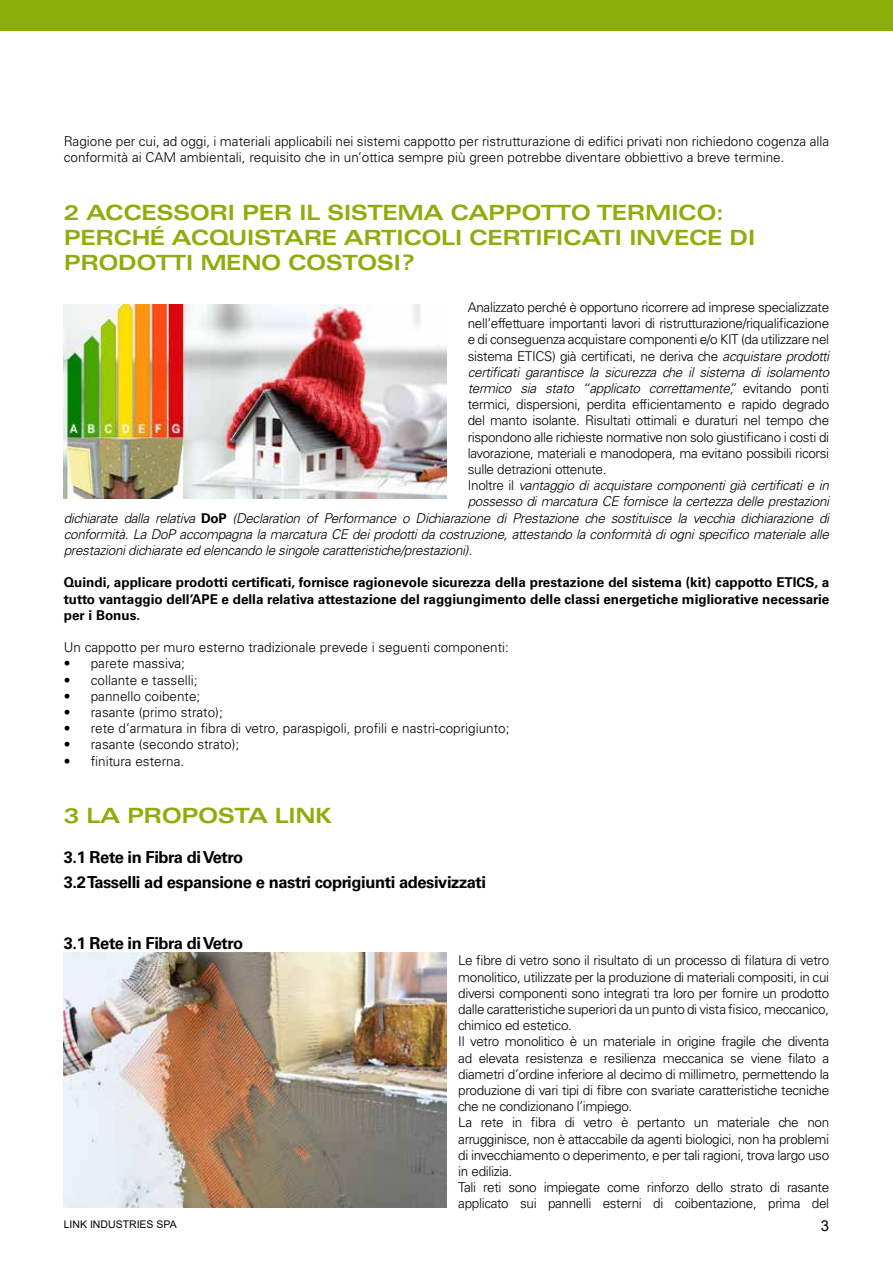
<style>
.page{position:relative;width:893px;height:1263px;background:#fff}
.page>*{position:absolute;margin:0;border:0;box-sizing:border-box;transform-origin:0 0}
.t1{font:700 expanded 21px/25.2px "Univers LT Std";letter-spacing:-.025em;color:#8dad0b}
.t2{font:700 16.5px/25.2px "Univers LT Std";letter-spacing:-.025em;color:#000}
.t3{font:15px "Arial";color:#000}
.t4{font:300 13.5px/16.2px "Univers LT Std";letter-spacing:-.025em;color:#000}
.t5{font:italic 300 13.5px "Univers LT Std";letter-spacing:-.025em;color:#000}
.t6{font:300 13.5px/16.2px "Univers LT Std";color:#000}
.t7{font:700 13.5px/16.2px "Univers LT Std";color:#000;text-align:justify}
.t8{font:10.5px "Arial";color:#000}
.s1{font-style:italic}
.s2{font-style:normal}
.s3{font-weight:700;font-style:normal}
</style>
<div class="page">
<div style="left:0;top:0;width:893px;height:31px;background:#8dad0b"></div>
<img style="left:64px;top:304px;width:382px;height:194px">
<img style="left:64px;top:952px;width:382px;height:256px">
<p class="t6" style="left:64px;top:133px;width:767px">Ragione per cui, ad oggi, i materiali applicabili nei sistemi cappotto per ristrutturazione di edifici privati non richiedono cogenza alla conformità ai CAM ambientali, requisito che in un’ottica sempre più green potrebbe diventare obbiettivo a breve termine.</p>
<h1 class="t1" style="left:64px;top:199px;width:693px">2 ACCESSORI PER IL SISTEMA CAPPOTTO TERMICO:<br>PERCHÉ ACQUISTARE ARTICOLI CERTIFICATI INVECE DI<br>PRODOTTI MENO COSTOSI?</h1>
<p class="t4" style="left:468px;top:299px;width:363px">Analizzato perché è opportuno ricorrere ad imprese specializzate</p>
<p class="t4" style="left:468px;top:315px;width:363px">nell’effettuare importanti lavori di ristrutturazione/riqualificazione</p>
<p class="t4" style="left:468px;top:331px;width:363px">e di conseguenza acquistare componenti e/o KIT (da utilizzare nel</p>
<p class="t4" style="left:468px;top:348px;width:363px">sistema ETICS) già certificati, ne deriva che <span class="s1">acquistare prodotti</span></p>
<p class="t5" style="left:468px;top:364px;width:363px">certificati garantisce la sicurezza che il sistema di isolamento</p>
<p class="t5" style="left:468px;top:380px;width:363px">termico sia stato “applicato correttamente”, <span class="s2">evitando ponti</span></p>
<p class="t4" style="left:468px;top:396px;width:363px">termici, dispersioni, perdita efficientamento e rapido degrado</p>
<p class="t4" style="left:468px;top:412px;width:363px">del manto isolante. Risultati ottimali e duraturi nel tempo che</p>
<p class="t4" style="left:468px;top:429px;width:363px">rispondono alle richieste normative non solo giustificano i costi di</p>
<p class="t4" style="left:468px;top:445px;width:363px">lavorazione, materiali e manodopera, ma evitano possibili ricorsi</p>
<p class="t4" style="left:468px;top:461px;width:140px">sulle detrazioni ottenute.</p>
<p class="t5" style="left:468px;top:477px;width:363px"><span class="s2">Inoltre il</span> vantaggio di acquistare componenti già certificati e in</p>
<p class="t5" style="left:468px;top:493px;width:363px">possesso di marcatura CE fornisce la certezza delle prestazioni</p>
<p class="t5" style="left:64px;top:510px;width:767px">dichiarate dalla relativa <span class="s3">DoP</span> (Declaration of Performance o Dichiarazione di Prestazione che sostituisce la vecchia dichiarazione di</p>
<p class="t5" style="left:64px;top:526px;width:767px">conformità. La DoP accompagna la marcatura CE dei prodotti da costruzione, attestando la conformità di ogni specifico materiale alle</p>
<p class="t5" style="left:64px;top:542px;width:410px">prestazioni dichiarate ed elencando le singole caratteristiche/prestazioni).</p>
<p class="t7" style="left:64px;top:575px;width:767px">Quindi, applicare prodotti certificati, fornisce ragionevole sicurezza della prestazione del sistema (kit) cappotto ETICS, a tutto vantaggio dell’APE e della relativa attestazione del raggiungimento delle classi energetiche migliorative necessarie per i Bonus.</p>
<p class="t6" style="left:64px;top:639px;width:447px">Un cappotto per muro esterno tradizionale prevede i seguenti componenti:</p>
<p class="t6" style="left:64px;top:655px;width:123px">• parete massiva;</p>
<p class="t6" style="left:64px;top:672px;width:135px">• collante e tasselli;</p>
<p class="t6" style="left:64px;top:688px;width:138px">• pannello coibente;</p>
<p class="t6" style="left:64px;top:704px;width:161px">• rasante (primo strato);</p>
<p class="t6" style="left:64px;top:720px;width:447px">• rete d’armatura in fibra di vetro, paraspigoli, profili e nastri-coprigiunto;</p>
<p class="t6" style="left:64px;top:736px;width:177px">• rasante (secondo strato);</p>
<p class="t6" style="left:64px;top:753px;width:122px">• finitura esterna.</p>
<h1 class="t1" style="left:64px;top:803px;width:270px">3 LA PROPOSTA LINK</h1>
<p class="t2" style="left:64px;top:844px;width:424px">3.1 Rete in Fibra di Vetro<br>3.2 Tasselli ad espansione e nastri coprigiunti adesivizzati</p>
<p class="t2" style="left:64px;top:931px;width:181px">3.1 Rete in Fibra di Vetro</p>
<p class="t4" style="left:458px;top:952px;width:372px">Le fibre di vetro sono il risultato di un processo di filatura di vetro monolitico, utilizzate per la produzione di materiali compositi, in cui diversi componenti sono integrati tra loro per fornire un prodotto dalle caratteristiche superiori da un punto di vista fisico, meccanico, chimico ed estetico.<br>Il vetro monolitico è un materiale in origine fragile che diventa ad elevata resistenza e resilienza meccanica se viene filato a diametri d’ordine inferiore al decimo di millimetro, permettendo la produzione di vari tipi di fibre con svariate caratteristiche tecniche che ne condizionano l’impiego.<br>La rete in fibra di vetro è pertanto un materiale che non arrugginisce, non è attaccabile da agenti biologici, non ha problemi di invecchiamento o deperimento, e per tali ragioni, trova largo uso in edilizia.<br>Tali reti sono impiegate come rinforzo dello strato di rasante applicato sui pannelli esterni di coibentazione, prima del</p>
<p class="t8" style="left:64px;top:1217px;width:114px">LINK INDUSTRIES SPA</p>
<p class="t3" style="left:821px;top:1216px;width:10px">3</p>
</div>
